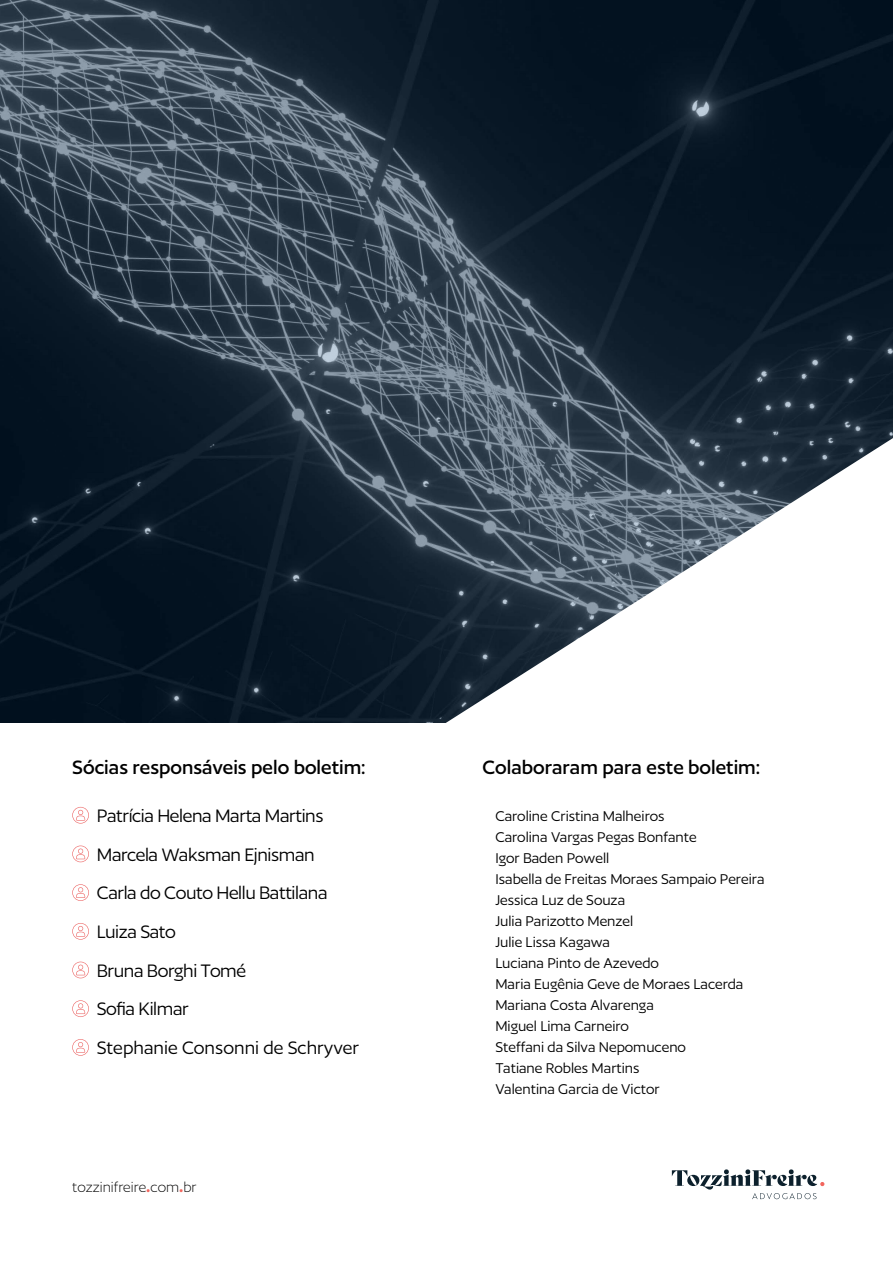
<style>
.page{position:relative;width:893px;height:1263px;background:#fff}
.page>*{position:absolute;margin:0;border:0;box-sizing:border-box;transform-origin:0 0}
.t1{font:500 22.5px "Author";color:#000}
.t2{font:21px/38.7px "Author";letter-spacing:-.02em;color:#000}
.t3{font:21px "Author";color:#000}
.t4{font:16.5px/21px "Author";color:#000}
.t5{font:300 16.5px "Author";color:#000}
.s1{color:#fff}
.s2{font-weight:700;color:#f2665e}
</style>
<div class="page">
<svg style="left:672px;top:1169px;width:152px;height:30px"></svg>
<img style="left:0;top:0;width:893px;height:723px">
<svg style="left:445px;top:438px;width:448px;height:285px"></svg>
<svg style="left:72px;top:807px;width:17px;height:16px"></svg>
<svg style="left:72px;top:845px;width:17px;height:17px"></svg>
<svg style="left:72px;top:884px;width:17px;height:17px"></svg>
<svg style="left:72px;top:923px;width:17px;height:17px"></svg>
<svg style="left:72px;top:962px;width:17px;height:16px"></svg>
<svg style="left:72px;top:1000px;width:17px;height:17px"></svg>
<svg style="left:72px;top:1039px;width:17px;height:17px"></svg>
<h1 class="t1" style="left:72px;top:755px;width:300px">Sócias responsáveis pelo boletim:<span class="s1">:</span></h1>
<h1 class="t1" style="left:483px;top:755px;width:284px">Colaboraram para este boletim:<span class="s1">:</span></h1>
<p class="t2" style="left:97px;top:796px;width:232px">Patrícia Helena Marta Martins<br>Marcela Waksman Ejnisman<br>Carla do Couto Hellu Battilana<br>Luiza Sato<br>Bruna Borghi Tomé<br>Sofia Kilmar</p>
<p class="t4" style="left:495px;top:805px;width:271px">Caroline Cristina Malheiros<br>Carolina Vargas Pegas Bonfante<br>Igor Baden Powell<br>Isabella de Freitas Moraes Sampaio Pereira<br>Jessica Luz de Souza<br>Julia Parizotto Menzel<br>Julie Lissa Kagawa<br>Luciana Pinto de Azevedo<br>Maria Eugênia Geve de Moraes Lacerda<br>Mariana Costa Alvarenga<br>Miguel Lima Carneiro<br>Steffani da Silva Nepomuceno<br>Tatiane Robles Martins<br>Valentina Garcia de Victor</p>
<p class="t3" style="left:97px;top:1037px;width:264px">Stephanie Consonni de Schryver</p>
<p class="t5" style="left:72px;top:1179px;width:126px">tozzinifreire<span class="s2">.</span>com<span class="s2">.</span>br</p>
</div>
